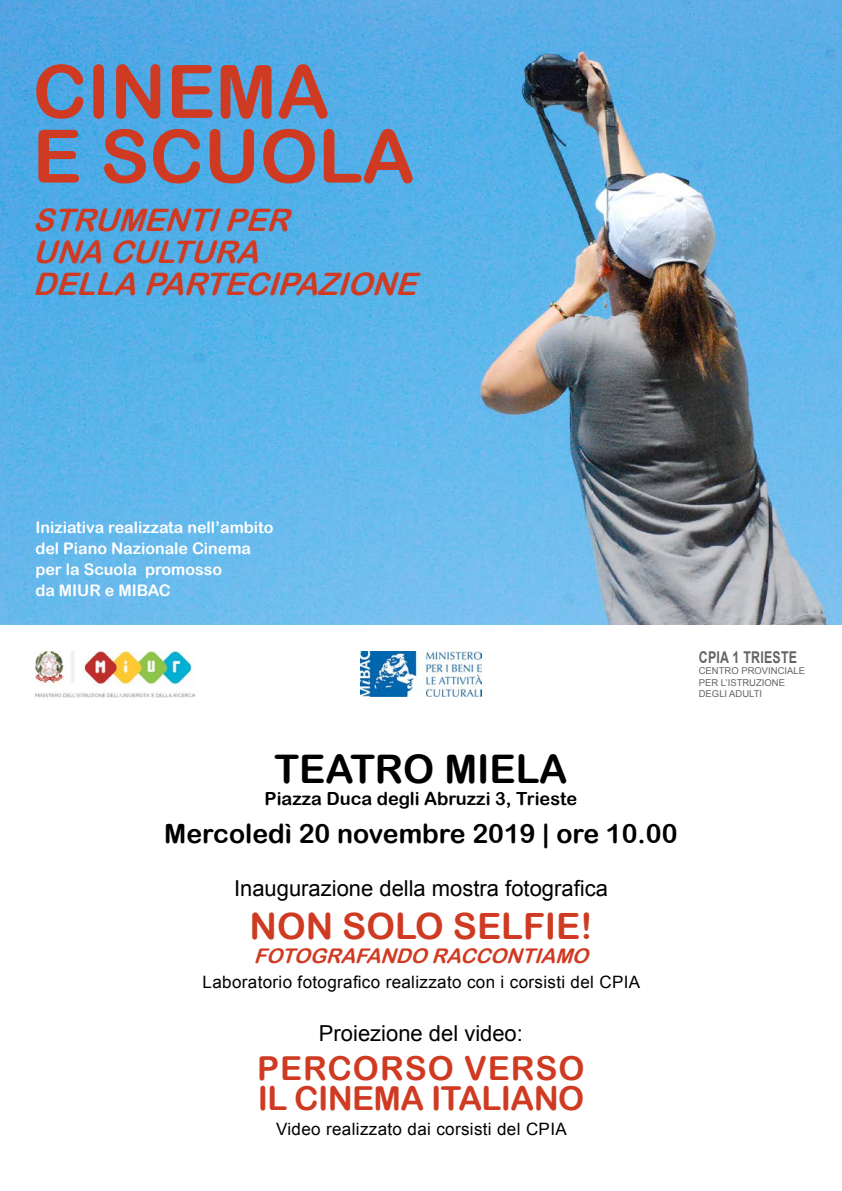
<style>
.page{position:relative;width:842px;height:1191px;background:#fff}
.page>*{position:absolute;margin:0;border:0;box-sizing:border-box;transform-origin:0 0}
.t1{font:73.7px/64.7px "Arial Rounded MT Bold";color:#cf3b22}
.t2{font:39.4px "Arial Rounded MT Bold";color:#000}
.t3{font:36.2px "Arial Rounded MT Bold";color:#cf3b22}
.t4{font:33px/29.8px "Arial Rounded MT Bold";letter-spacing:-.02em;color:#cf3b22}
.t5{font:italic 31px/32px "Arial Rounded MT Bold";color:#cf3b22}
.t6{font:26.6px "Arial Rounded MT Bold";color:#000}
.t7{font:22px "Arial";color:#000}
.t8{font:italic 20.2px "Arial Rounded MT Bold";color:#cf3b22}
.t9{font:18.1px "Arial Rounded MT Bold";color:#000}
.t10{font:17px "Arial";letter-spacing:.02em;color:#000}
.t11{font:700 16.3px "Arial";letter-spacing:.02em;color:#636466;scale:.76 1}
.t12{font:16px/21px "Arial Rounded MT Bold";color:#fff}
.t13{font:9.5px/11.4px "Arial";color:#636466}
</style>
<div class="page">
<img style="left:0;top:0;width:842px;height:624px">
<img style="left:360px;top:652px;width:121px;height:44px">
<img style="left:35px;top:651px;width:159px;height:46px">
<h1 class="t1" style="left:33px;top:58px;width:384px">CINEMA<br>E SCUOLA</h1>
<h3 class="t5" style="left:33px;top:203px;width:396px">STRUMENTIPER<br>UNA CULTURA<br>DELLA PARTECIPAZIONE</h3>
<p class="t12" style="left:35px;top:516px;width:240px">Iniziativa realizzata nell’ambito del Piano Nazionale Cinema per la Scuola promosso<br>da MIUR e MIBAC</p>
<h2 class="t2" style="left:275px;top:745px;width:294px">TEATRO MIELA</h2>
<p class="t9" style="left:265px;top:787px;width:314px">Piazza Duca degli Abruzzi 3, Trieste</p>
<h3 class="t6" style="left:164px;top:817px;width:515px">Mercoledì 20 novembre 2019 | ore 10.00</h3>
<h3 class="t7" style="left:234px;top:873px;width:375px">Inaugurazione della mostra fotografica</h3>
<h3 class="t3" style="left:249px;top:905px;width:344px">NON SOLO SELFIE!</h3>
<p class="t8" style="left:254px;top:944px;width:343px">FOTOGRAFANDO RACCONTIAMO</p>
<p class="t10" style="left:203px;top:970px;width:439px">Laboratorio fotografico realizzato con i corsisti del CPIA</p>
<h3 class="t7" style="left:319px;top:1018px;width:205px">Proiezione del video:</h3>
<h3 class="t4" style="left:257px;top:1053px;width:329px">PERCORSO VERSO<br>IL CINEMA ITALIANO</h3>
<p class="t10" style="left:276px;top:1117px;width:292px">Video realizzato dai corsisti del CPIA</p>
<p class="t11" style="left:699px;top:646px;width:131px">CPIA 1 TRIESTE</p>
<p class="t13" style="left:699px;top:665px;width:108px">CENTRO PROVINCIALE<br>PER L’ISTRUZIONE<br>DEGLI ADULTI</p>
</div>
